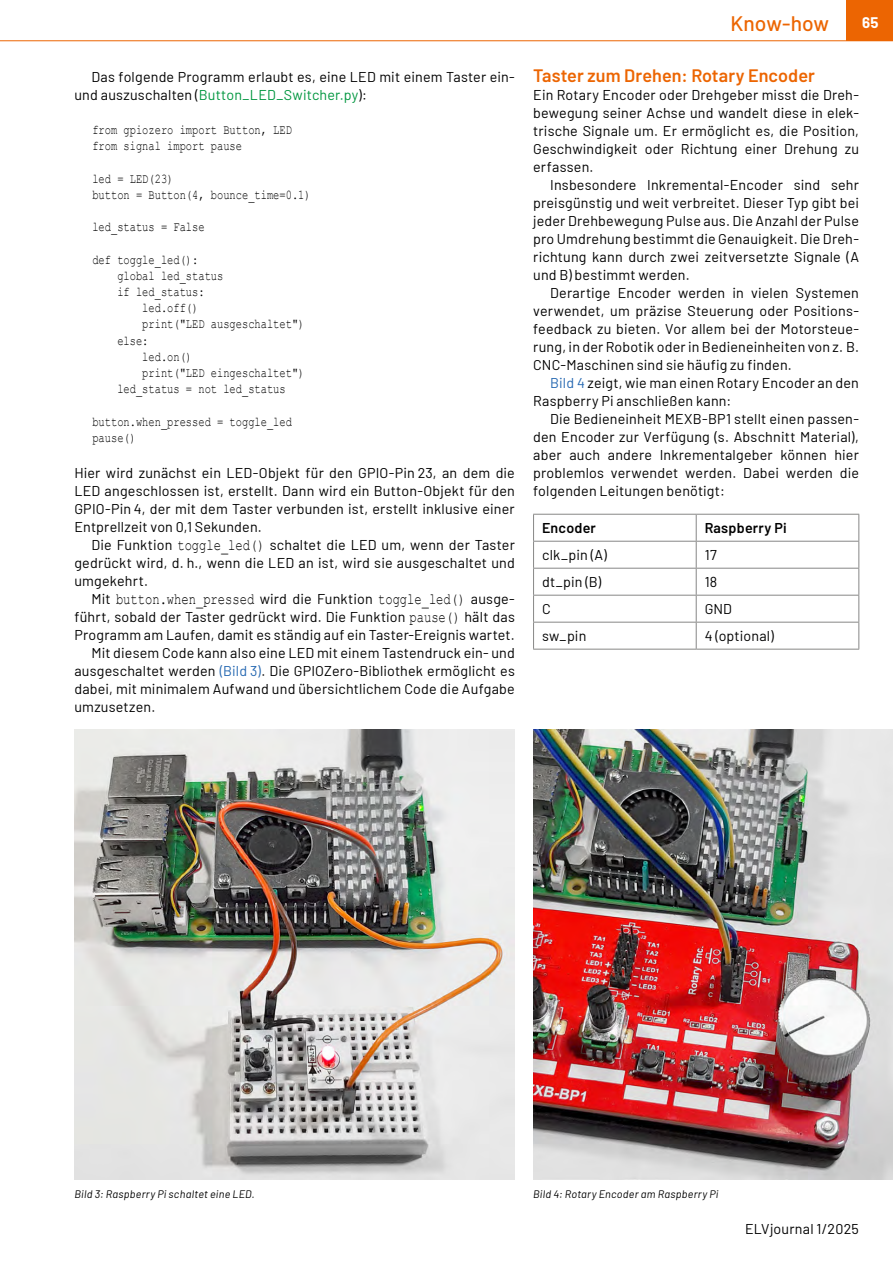
<style>
.page{position:relative;width:893px;height:1263px;background:#fff}
.page>*{position:absolute;margin:0;border:0;box-sizing:border-box;transform-origin:0 0}
.t1{font:500 21px "Barlow";color:#ec6502}
.t2{font:600 18px "Barlow";letter-spacing:.005em;color:#ec6502}
.t3{font:15.75px "Courier New";color:#000;scale:.77 1}
.t4{font:700 15px "Barlow";color:#fff}
.t5{font:14.25px/18px "Barlow";letter-spacing:.015em;color:#000;text-align:justify}
.t6{font:600 14.25px "Barlow";letter-spacing:.015em;color:#000}
.t7{font:13.5px/16.2px "Courier New";color:#000;scale:.77 1}
.t8{font:italic 10.8px "Barlow";letter-spacing:.025em;color:#000}
.s1{color:#00963f}
.s2{font-family:"Courier New";font-size:15.75px}
.s3{font-family:"Barlow";font-size:14.25px}
.s4{color:#2769b2}
</style>
<div class="page">
<div style="left:846px;top:0;width:47px;height:40px;background:#ec6502"></div>
<hr style="left:0;top:40px;width:893px;height:1px;background:#ec6502">
<img style="left:74px;top:729px;width:441px;height:451px">
<img style="left:533px;top:729px;width:360px;height:451px">
<hr style="left:533px;top:514px;width:163px;height:1px;background:#878786">
<hr style="left:696px;top:514px;width:163px;height:1px;background:#878786">
<hr style="left:533px;top:541px;width:163px;height:1px;background:#878786">
<hr style="left:696px;top:541px;width:163px;height:1px;background:#878786">
<hr style="left:533px;top:568px;width:163px;height:1px;background:#878786">
<hr style="left:696px;top:568px;width:163px;height:1px;background:#878786">
<hr style="left:533px;top:595px;width:163px;height:1px;background:#878786">
<hr style="left:696px;top:595px;width:163px;height:1px;background:#878786">
<hr style="left:533px;top:622px;width:163px;height:1px;background:#878786">
<svg style="left:533px;top:515px;width:1px;height:134px"></svg>
<hr style="left:696px;top:622px;width:163px;height:1px;background:#878786">
<svg style="left:696px;top:515px;width:1px;height:134px"></svg>
<svg style="left:858px;top:515px;width:1px;height:134px"></svg>
<hr style="left:533px;top:649px;width:163px;height:1px;background:#878786">
<hr style="left:696px;top:649px;width:163px;height:1px;background:#878786">
<p class="t5" style="left:74px;top:67px;width:442px;text-indent:17px">Das folgende Programm erlaubt es, eine LED mit einem Taster ein&shy;und auszuschalten (<span class="s1">Button_LED_Switcher.py</span>):</p>
<p class="t7" style="left:92px;top:121px;width:261px">from gpiozero import Button, LED from signal import pause</p>
<p class="t7" style="left:92px;top:170px;width:285px">led = LED(23)<br>button = Button(4, bounce_time=0.1)</p>
<p class="t7" style="left:92px;top:218px;width:147px">led_status = False</p>
<p class="t7" style="left:92px;top:251px;width:139px">def toggle_led():</p>
<p class="t7" style="left:117px;top:267px;width:139px">global led_status</p>
<p class="t7" style="left:117px;top:283px;width:115px">if led_status:</p>
<p class="t7" style="left:142px;top:299px;width:74px">led.off()</p>
<p class="t7" style="left:142px;top:316px;width:212px">print("LED ausgeschaltet")</p>
<p class="t7" style="left:117px;top:332px;width:42px">else:</p>
<p class="t7" style="left:142px;top:348px;width:66px">led.on()</p>
<p class="t7" style="left:142px;top:364px;width:212px">print("LED eingeschaltet")</p>
<p class="t7" style="left:117px;top:380px;width:220px">led_status = not led_status</p>
<p class="t7" style="left:92px;top:413px;width:261px">button.when_pressed = toggle_led pause()</p>
<p class="t5" style="left:74px;top:463px;width:442px">Hier wird zunächst ein LED-Objekt für den GPIO-Pin 23, an dem die LED angeschlossen ist, erstellt. Dann wird ein Button-Objekt für den GPIO-Pin 4, der mit dem Taster verbunden ist, erstellt inklusive einer Entprellzeit von 0,1 Sekunden.</p>
<p class="t5" style="left:74px;top:535px;width:442px;text-indent:17px">Die Funktion <span class="s2">toggle_led()</span> schaltet die LED um, wenn der Taster gedrückt wird, d. h., wenn die LED an ist, wird sie ausgeschaltet und umgekehrt.</p>
<p class="t3" style="left:91px;top:589px;width:551px"><span class="s3">Mit</span> button.when_pressed <span class="s3">wird die Funktion</span> toggle_led() <span class="s3">ausge-</span></p>
<p class="t5" style="left:74px;top:607px;width:442px">führt, sobald der Taster gedrückt wird. Die Funktion <span class="s2">pause()</span> hält das</p>
<p class="t5" style="left:74px;top:625px;width:442px">Programm am Laufen, damit es ständig auf ein Taster-Ereignis wartet.</p>
<p class="t5" style="left:91px;top:643px;width:425px">Mit diesem Code kann also eine LED mit einem Tastendruck ein- und</p>
<p class="t5" style="left:74px;top:661px;width:442px">ausgeschaltet werden <span class="s4">(Bild 3)</span>. Die GPIOZero-Bibliothek ermöglicht es</p>
<p class="t5" style="left:74px;top:679px;width:442px">dabei, mit minimalem Aufwand und übersichtlichem Code die Aufgabe</p>
<p class="t5" style="left:74px;top:697px;width:82px">umzusetzen.</p>
<h1 class="t1" style="left:730px;top:8px;width:100px">Know-how</h1>
<p class="t4" style="left:862px;top:11px;width:18px">65</p>
<p class="t2" style="left:533px;top:62px;width:283px">Taster zum Drehen: Rotary Encoder</p>
<p class="t5" style="left:533px;top:85px;width:327px">Ein Rotary Encoder oder Drehgeber misst die Dreh&shy;bewegung seiner Achse und wandelt diese in elek&shy;trische Signale um. Er ermöglicht es, die Position, Geschwindigkeit oder Richtung einer Drehung zu erfassen.</p>
<p class="t5" style="left:533px;top:175px;width:327px;text-indent:17px">Insbesondere Inkremental-Encoder sind sehr preisgünstig und weit verbreitet. Dieser Typ gibt bei jeder Drehbewegung Pulse aus. Die Anzahl der Pulse pro Umdrehung bestimmt die Genauigkeit. Die Dreh&shy;richtung kann durch zwei zeitversetzte Signale (A und B) bestimmt werden.</p>
<p class="t5" style="left:533px;top:283px;width:327px;text-indent:17px">Derartige Encoder werden in vielen Systemen verwendet, um präzise Steuerung oder Positions&shy;feedback zu bieten. Vor allem bei der Motorsteue&shy;rung, in der Robotik oder in Bedieneinheiten von z. B.<br>CNC-Maschinen sind sie häufig zu finden.</p>
<p class="t5" style="left:533px;top:373px;width:327px;text-indent:17px"><span class="s4">Bild 4</span> zeigt, wie man einen Rotary Encoder an den<br>Raspberry Pi anschließen kann:</p>
<p class="t5" style="left:533px;top:409px;width:327px;text-indent:17px">Die Bedieneinheit MEXB-BP1 stellt einen passen&shy;den Encoder zur Verfügung (s. Abschnitt Material), aber auch andere Inkrementalgeber können hier problemlos verwendet werden. Dabei werden die folgenden Leitungen benötigt:</p>
<p class="t6" style="left:542px;top:517px;width:55px">Encoder</p>
<p class="t6" style="left:705px;top:517px;width:83px">Raspberry Pi</p>
<p class="t5" style="left:542px;top:544px;width:66px">clk_pin (A)</p>
<p class="t5" style="left:705px;top:544px;width:14px">17</p>
<p class="t5" style="left:542px;top:571px;width:61px">dt_pin (B)</p>
<p class="t5" style="left:705px;top:571px;width:14px">18</p>
<p class="t5" style="left:542px;top:598px;width:10px">C</p>
<p class="t5" style="left:705px;top:598px;width:29px">GND</p>
<p class="t5" style="left:542px;top:625px;width:46px">sw_pin</p>
<p class="t5" style="left:705px;top:625px;width:71px">4 (optional)</p>
<p class="t8" style="left:74px;top:1186px;width:182px">Bild 3: Raspberry Pi schaltet eine LED.</p>
<p class="t8" style="left:533px;top:1186px;width:187px">Bild 4: Rotary Encoder am Raspberry Pi</p>
<p class="t5" style="left:745px;top:1219px;width:115px">ELVjournal 1/2025</p>
</div>
